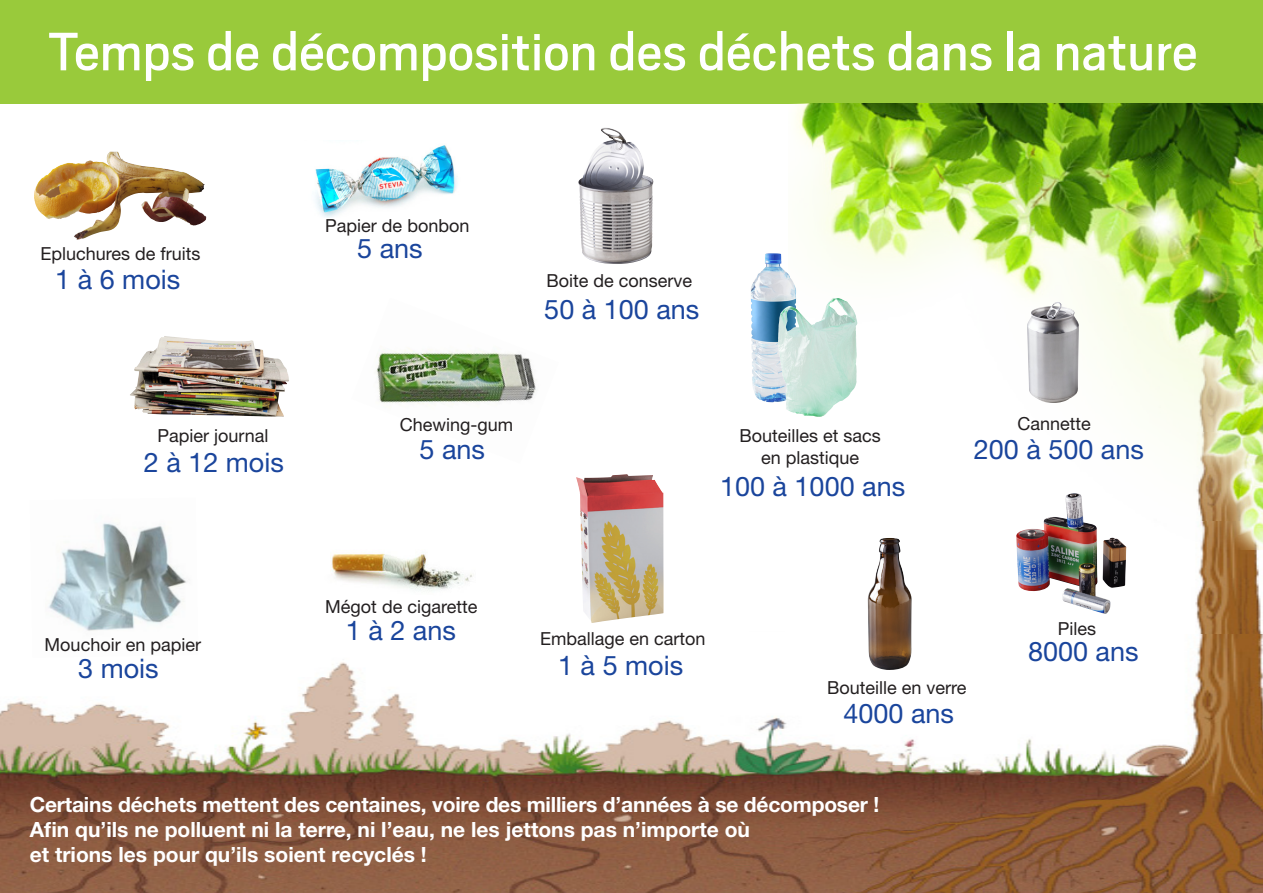
<style>
.page{position:relative;width:1263px;height:893px;background:#fff}
.page>*{position:absolute;margin:0;border:0;box-sizing:border-box;transform-origin:0 0}
.t1{font:60px "Scout";color:#fff}
.t2{font:27px "Helvetica Neue LT Std";color:#1a459c}
.t3{font:700 21px "Helvetica Neue LT Std";color:#fff}
.t4{font:18px/21.6px "Helvetica Neue LT Std";color:#231f20;text-align:center}
</style>
<div class="page">
<div style="left:0;top:0;width:1263px;height:103px;background:#99ca3b"></div>
<img style="left:75px;top:153px;width:34px;height:13px">
<img style="left:130px;top:336px;width:157px;height:81px">
<img style="left:315px;top:145px;width:143px;height:73px">
<img style="left:0;top:634px;width:1263px;height:259px">
<img style="left:1195px;top:550px;width:68px;height:84px">
<img style="left:30px;top:523px;width:168px;height:135px">
<img style="left:330px;top:553px;width:142px;height:38px">
<img style="left:576px;top:474px;width:88px;height:149px">
<img style="left:376px;top:348px;width:160px;height:57px">
<img style="left:578px;top:128px;width:76px;height:136px">
<img style="left:750px;top:253px;width:39px;height:149px">
<img style="left:778px;top:298px;width:11px;height:73px">
<img style="left:868px;top:550px;width:44px;height:120px">
<img style="left:1017px;top:550px;width:109px;height:64px">
<img style="left:789px;top:103px;width:474px;height:447px">
<img style="left:1027px;top:302px;width:52px;height:101px">
<p class="t1" style="left:48px;top:13px;width:1151px">Temps de décomposition des déchets dans la nature</p>
<p class="t4" style="left:40px;top:242px;width:162px">Epluchures de fruits</p>
<p class="t2" style="left:55px;top:264px;width:127px">1 à 6 mois</p>
<p class="t4" style="left:157px;top:424px;width:112px">Papier journal</p>
<p class="t2" style="left:144px;top:446px;width:142px">2 à 12 mois</p>
<p class="t4" style="left:325px;top:215px;width:146px">Papier de bonbon</p>
<p class="t2" style="left:357px;top:232px;width:67px">5 ans</p>
<p class="t4" style="left:546px;top:270px;width:147px">Boite de conserve</p>
<p class="t2" style="left:544px;top:293px;width:157px">50 à 100 ans</p>
<p class="t4" style="left:400px;top:414px;width:115px">Chewing-gum</p>
<p class="t2" style="left:420px;top:433px;width:67px">5 ans</p>
<p class="t4" style="left:739px;top:425px;width:143px">Bouteilles et sacs en plastique</p>
<p class="t2" style="left:720px;top:470px;width:187px">100 à 1000 ans</p>
<p class="t4" style="left:1017px;top:412px;width:75px">Cannette</p>
<p class="t2" style="left:974px;top:434px;width:172px">200 à 500 ans</p>
<p class="t4" style="left:45px;top:633px;width:158px">Mouchoir en papier</p>
<p class="t2" style="left:78px;top:652px;width:82px">3 mois</p>
<p class="t4" style="left:325px;top:595px;width:154px">Mégot de cigarette</p>
<p class="t2" style="left:346px;top:614px;width:112px">1 à 2 ans</p>
<p class="t4" style="left:540px;top:628px;width:167px">Emballage en carton</p>
<p class="t2" style="left:558px;top:649px;width:127px">1 à 5 mois</p>
<p class="t4" style="left:827px;top:676px;width:141px">Bouteille en verre</p>
<p class="t2" style="left:843px;top:697px;width:112px">4000 ans</p>
<p class="t3" style="left:30px;top:791px;width:851px">Certains déchets mettent des centaines, voire des milliers d’années à se décomposer !</p>
<p class="t3" style="left:30px;top:816px;width:722px">Afin qu’ils ne polluent ni la terre, ni l’eau, ne les jettons pas n’importe où</p>
<p class="t3" style="left:30px;top:841px;width:398px">et trions les pour qu’ils soient recyclés !</p>
<p class="t4" style="left:1058px;top:618px;width:40px">Piles</p>
<p class="t2" style="left:1028px;top:636px;width:112px">8000 ans</p>
</div>
